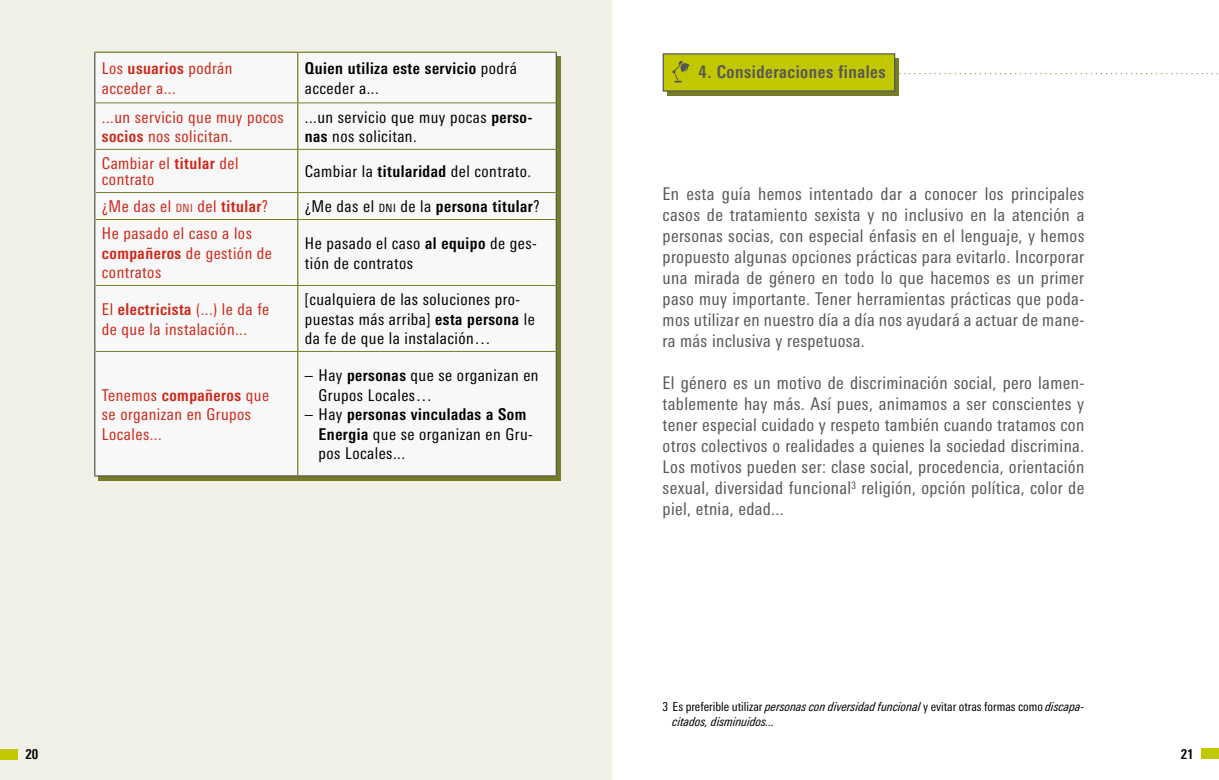
<style>
.page{position:relative;width:1219px;height:780px;background:#fff}
.page>*{position:absolute;margin:0;border:0;box-sizing:border-box;transform-origin:0 0}
.t1{font:condensed 17.5px/21px "LT Univers";letter-spacing:.02em;color:#575756;text-align:justify}
.t2{font:700 condensed 17.5px "LT Univers";letter-spacing:.03em;color:#575756}
.t3{font:condensed 16.25px/19.5px "LT Univers";letter-spacing:.03em;color:#000}
.t4{font:condensed 16.25px/19.5px "LT Univers";letter-spacing:.03em;color:#ce2717}
.t5{font:700 condensed 16.25px/19.5px "LT Univers";letter-spacing:.03em;color:#000}
.t6{font:700 condensed 13.75px "LT Univers";color:#000}
.t7{font:italic condensed 12.5px/15px "LT Univers";color:#000}
.s1{font-weight:700}
.s2{font-weight:400}
.s3{font-size:11.38px}
.s4{font-weight:400;font-size:11.38px}
.s5{font-style:normal}
</style>
<div class="page">
<div style="left:0;top:0;width:611px;height:780px;background:#f1f0e7"></div>
<div style="left:668px;top:58px;width:231px;height:37px;background:#767d27"></div>
<div style="left:99px;top:56px;width:462px;height:425px;background:#767d27"></div>
<div style="left:95px;top:53px;width:461px;height:422px;background:#f8f8f9"></div>
<hr style="left:297px;top:53px;width:1px;height:50px;background:#767d27">
<hr style="left:297px;top:103px;width:1px;height:46px;background:#767d27">
<hr style="left:297px;top:150px;width:1px;height:42px;background:#767d27">
<svg style="left:297px;top:193px;width:1px;height:26px"></svg>
<hr style="left:297px;top:220px;width:1px;height:65px;background:#767d27">
<hr style="left:297px;top:286px;width:1px;height:65px;background:#767d27">
<hr style="left:297px;top:352px;width:1px;height:123px;background:#767d27">
<hr style="left:94px;top:52px;width:204px;height:1px;background:#767d27">
<hr style="left:298px;top:52px;width:259px;height:1px;background:#767d27">
<hr style="left:95px;top:103px;width:203px;height:1px;background:#767d27">
<hr style="left:298px;top:103px;width:258px;height:1px;background:#767d27">
<hr style="left:94px;top:53px;width:1px;height:50px;background:#575756">
<hr style="left:556px;top:53px;width:1px;height:50px;background:#575756">
<hr style="left:94px;top:103px;width:1px;height:46px;background:#575756">
<hr style="left:556px;top:103px;width:1px;height:46px;background:#575756">
<hr style="left:94px;top:149px;width:1px;height:43px;background:#575756">
<hr style="left:556px;top:149px;width:1px;height:43px;background:#575756">
<svg style="left:94px;top:192px;width:1px;height:27px"></svg>
<svg style="left:556px;top:192px;width:1px;height:27px"></svg>
<hr style="left:94px;top:219px;width:1px;height:66px;background:#575756">
<hr style="left:556px;top:219px;width:1px;height:66px;background:#575756">
<hr style="left:94px;top:285px;width:1px;height:66px;background:#575756">
<hr style="left:556px;top:285px;width:1px;height:66px;background:#575756">
<hr style="left:94px;top:351px;width:1px;height:124px;background:#575756">
<hr style="left:556px;top:351px;width:1px;height:124px;background:#575756">
<hr style="left:94px;top:475px;width:204px;height:1px;background:#575756">
<hr style="left:298px;top:475px;width:259px;height:1px;background:#575756">
<hr style="left:95px;top:149px;width:203px;height:1px;background:#767d27">
<hr style="left:298px;top:149px;width:258px;height:1px;background:#767d27">
<hr style="left:95px;top:192px;width:203px;height:1px;background:#767d27">
<hr style="left:298px;top:192px;width:258px;height:1px;background:#767d27">
<hr style="left:95px;top:219px;width:203px;height:1px;background:#767d27">
<hr style="left:298px;top:219px;width:258px;height:1px;background:#767d27">
<hr style="left:95px;top:285px;width:203px;height:1px;background:#767d27">
<hr style="left:298px;top:285px;width:258px;height:1px;background:#767d27">
<hr style="left:95px;top:351px;width:203px;height:1px;background:#767d27">
<hr style="left:298px;top:351px;width:258px;height:1px;background:#767d27">
<div style="left:663px;top:53px;width:232px;height:39px;background:#c2c800;border:1px solid #575756"></div>
<svg style="left:672px;top:61px;width:546px;height:21px"></svg>
<div style="left:1201px;top:748px;width:18px;height:11px;background:#c2c800"></div>
<div style="left:0;top:749px;width:18px;height:10px;background:#c2c800"></div>
<p class="t4" style="left:102px;top:59px;width:132px">Los <span class="s1">usuarios</span> podrán acceder a...</p>
<p class="t5" style="left:305px;top:59px;width:213px">Quien utiliza este servicio <span class="s2">podrá acceder a...</span></p>
<p class="t4" style="left:102px;top:107px;width:183px">...un servicio que muy pocos <span class="s1">socios</span> nos solicitan.</p>
<p class="t3" style="left:305px;top:107px;width:229px">...un servicio que muy pocas <span class="s1">perso&shy;nas</span> nos solicitan.</p>
<p class="t4" style="left:102px;top:155px;width:138px;line-height:16.2px">Cambiar el <span class="s1">titular</span> del contrato</p>
<p class="t3" style="left:305px;top:162px;width:228px">Cambiar la <span class="s1">titularidad</span> del contrato.</p>
<p class="t4" style="left:102px;top:197px;width:168px">¿Me das el <span class="s3">dni</span> del <span class="s1">titular</span>?</p>
<p class="t5" style="left:305px;top:197px;width:236px"><span class="s2">¿Me das el</span> <span class="s4">dni</span> <span class="s2">de la</span> persona titular<span class="s2">?</span></p>
<p class="t4" style="left:102px;top:224px;width:172px">He pasado el caso a los <span class="s1">compañeros</span> de gestión de contratos</p>
<p class="t3" style="left:305px;top:233px;width:233px">He pasado el caso <span class="s1">al equipo</span> de ges&shy;tión de contratos</p>
<p class="t4" style="left:102px;top:299px;width:169px">El <span class="s1">electricista</span> (...) le da fe de que la instalación...</p>
<p class="t3" style="left:305px;top:290px;width:231px">[cualquiera de las soluciones pro&shy;puestas más arriba] <span class="s1">esta persona</span> le da fe de que la instalación…</p>
<p class="t4" style="left:102px;top:385px;width:169px">Tenemos <span class="s1">compañeros</span> que se organizan en Grupos<br>Locales...</p>
<p class="t3" style="left:319px;top:365px;width:221px;text-indent:-14px">– Hay <span class="s1">personas</span> que se organizan en<br>Grupos Locales…</p>
<p class="t3" style="left:319px;top:404px;width:216px;text-indent:-14px">– Hay <span class="s1">personas vinculadas a Som<br>Energia</span> que se organizan en Gru&shy;pos Locales...</p>
<p class="t2" style="left:699px;top:62px;width:189px">4. Consideraciones finales</p>
<p class="t1" style="left:663px;top:183px;width:423px">En esta guía hemos intentado dar a conocer los principales casos de tratamiento sexista y no inclusivo en la atención a personas socias, con especial énfasis en el lenguaje, y hemos propuesto algunas opciones prácticas para evitarlo. Incorporar una mirada de género en todo lo que hacemos es un primer paso muy importante. Tener herramientas prácticas que poda&shy;mos utilizar en nuestro día a día nos ayudará a actuar de mane&shy;ra más inclusiva y respetuosa.</p>
<p class="t1" style="left:663px;top:372px;width:423px">El género es un motivo de discriminación social, pero lamen&shy;tablemente hay más. Así pues, animamos a ser conscientes y tener especial cuidado y respeto también cuando tratamos con otros colectivos o realidades a quienes la sociedad discrimina.<br>Los motivos pueden ser: clase social, procedencia, orientación sexual, diversidad funcional<sup>3</sup> religión, opción política, color de piel, etnia, edad...</p>
<p class="t7" style="left:673px;top:698px;width:413px;text-indent:-10px"><span class="s5">3 Es preferible utilizar</span> personas con diversidad funcional <span class="s5">y evitar otras formas como</span> discapa&shy;citados, disminuidos...</p>
<p class="t6" style="left:25px;top:746px;width:14px">20</p>
<p class="t6" style="left:1181px;top:745px;width:14px">21</p>
</div>
